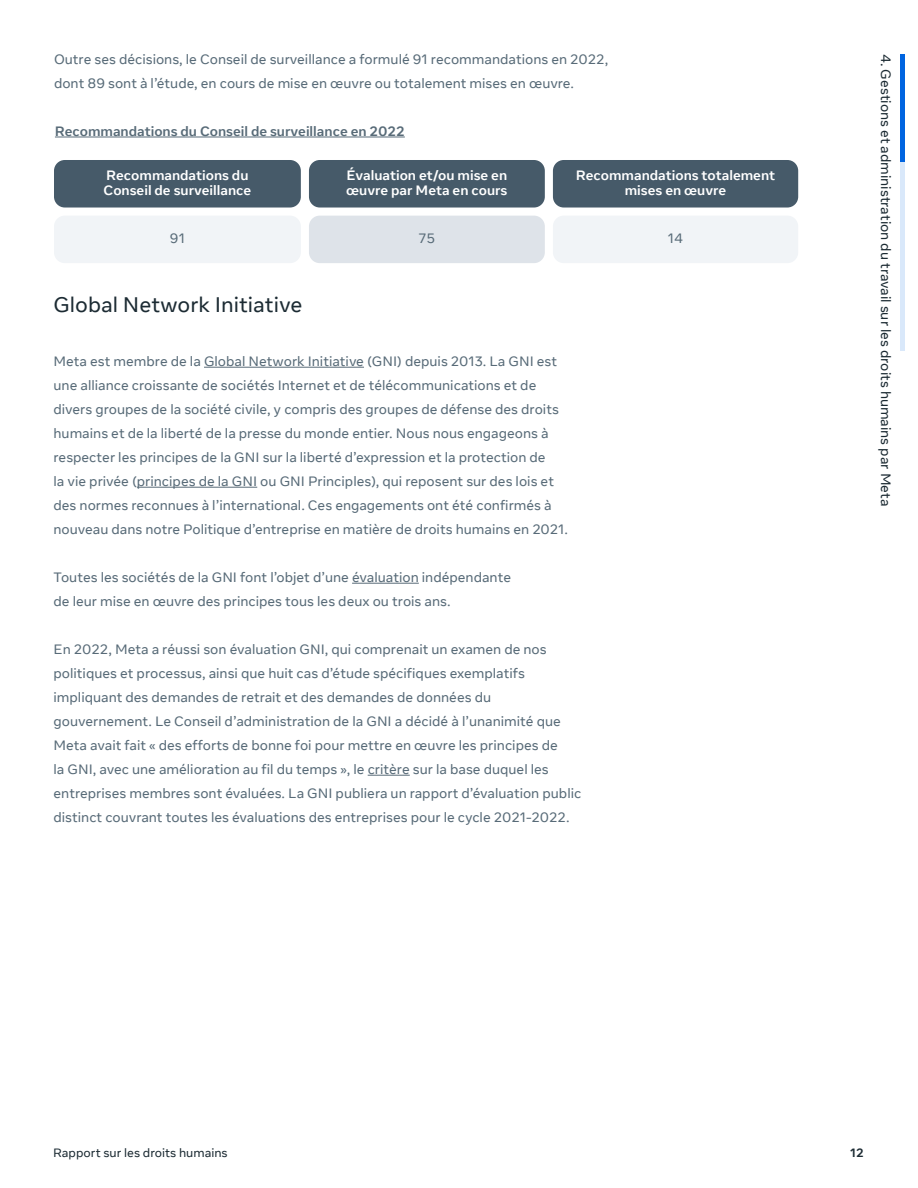
<style>
.page{position:relative;width:918px;height:1188px;background:#fff}
.page>*{position:absolute;margin:0;border:0;box-sizing:border-box;transform-origin:0 0}
.t1{font:21px "Optimistic Text";color:#1c2b33}
.P2{font:13.5px/24px "Optimistic Text";color:#586b78}
.P2-2{font:700 13.5px/15px "Optimistic Text";color:#fff}
.t2{font:13.5px "Optimistic Text";color:#1c2b33}
.P2-3{font:700 13.5px "Optimistic Text";color:#586b78}
.t3{font:12px "Optimistic Text";color:#1c2b33}
.t4{font:700 12px "Optimistic Text";color:#1c2b33}
</style>
<div class="page">
<hr style="left:900px;top:54px;width:4px;height:297px;background:#d9e8fa">
<hr style="left:900px;top:54px;width:4px;height:108px;background:#0064e0">
<hr style="left:55px;top:137px;width:350px;height:1px;background:#586b78">
<div style="left:54px;top:160px;width:247px;height:48px;background:#465a69;border-radius:11px"></div>
<div style="left:309px;top:160px;width:236px;height:48px;background:#465a69;border-radius:11px"></div>
<div style="left:553px;top:160px;width:245px;height:48px;background:#465a69;border-radius:11px"></div>
<div style="left:54px;top:216px;width:247px;height:47px;background:#f1f4f7;border-radius:11px"></div>
<div style="left:309px;top:216px;width:236px;height:47px;background:#dee3e9;border-radius:11px"></div>
<div style="left:553px;top:216px;width:245px;height:47px;background:#f1f4f7;border-radius:11px"></div>
<hr style="left:204px;top:367px;width:160px;height:1px;background:#586b78">
<hr style="left:137px;top:487px;width:120px;height:1px;background:#586b78">
<hr style="left:352px;top:583px;width:67px;height:1px;background:#586b78">
<hr style="left:368px;top:775px;width:42px;height:1px;background:#586b78">
<p class="P2" style="left:54px;top:47px;width:556px">Outre ses décisions, le Conseil de surveillance a formulé 91 recommandations en 2022, dont 89 sont à l’étude, en cours de mise en œuvre ou totalement mises en œuvre.</p>
<p class="P2-3" style="left:55px;top:123px;width:351px">Recommandations du Conseil de surveillance en 2022</p>
<p class="P2-2" style="left:104px;top:168px;width:149px">Recommandations du<br>Conseil de surveillance</p>
<p class="P2-2" style="left:346px;top:168px;width:163px">Évaluation et/ou mise en œuvre par Meta en cours</p>
<p class="P2-2" style="left:576px;top:168px;width:201px;text-align:center">Recommandations totalement mises en œuvre</p>
<p class="P2" style="left:170px;top:227px;width:16px">91</p>
<p class="P2" style="left:419px;top:227px;width:18px">75</p>
<p class="P2" style="left:668px;top:227px;width:17px">14</p>
<h2 class="t1" style="left:54px;top:292px;width:250px">Global Network Initiative</h2>
<p class="P2" style="left:54px;top:350px;width:516px">Meta est membre de la Global Network Initiative (GNI) depuis 2013. La GNI est une alliance croissante de sociétés Internet et de télécommunications et de divers groupes de la société civile, y compris des groupes de défense des droits humains et de la liberté de la presse du monde entier. Nous nous engageons à respecter les principes de la GNI sur la liberté d’expression et la protection de<br>la vie privée (principes de la GNI ou GNI Principles), qui reposent sur des lois et des normes reconnues à l’international. Ces engagements ont été confirmés à nouveau dans notre Politique d’entreprise en matière de droits humains en 2021.</p>
<p class="P2" style="left:54px;top:566px;width:459px">Toutes les sociétés de la GNI font l’objet d’une évaluation indépendante de leur mise en œuvre des principes tous les deux ou trois ans.</p>
<p class="P2" style="left:54px;top:638px;width:529px">En 2022, Meta a réussi son évaluation GNI, qui comprenait un examen de nos politiques et processus, ainsi que huit cas d’étude spécifiques exemplatifs impliquant des demandes de retrait et des demandes de données du gouvernement. Le Conseil d’administration de la GNI a décidé à l’unanimité que Meta avait fait « des efforts de bonne foi pour mettre en œuvre les principes de<br>la GNI, avec une amélioration au fil du temps », le critère sur la base duquel les entreprises membres sont évaluées. La GNI publiera un rapport d’évaluation public distinct couvrant toutes les évaluations des entreprises pour le cycle 2021-2022.</p>
<p class="t2" style="left:894px;top:54px;width:454px;rotate:90deg">4. Gestions et administration du travail sur les droits humains par Meta</p>
<p class="t3" style="left:53px;top:1146px;width:176px">Rapport sur les droits humains</p>
<p class="t4" style="left:850px;top:1146px;width:15px">12</p>
</div>
